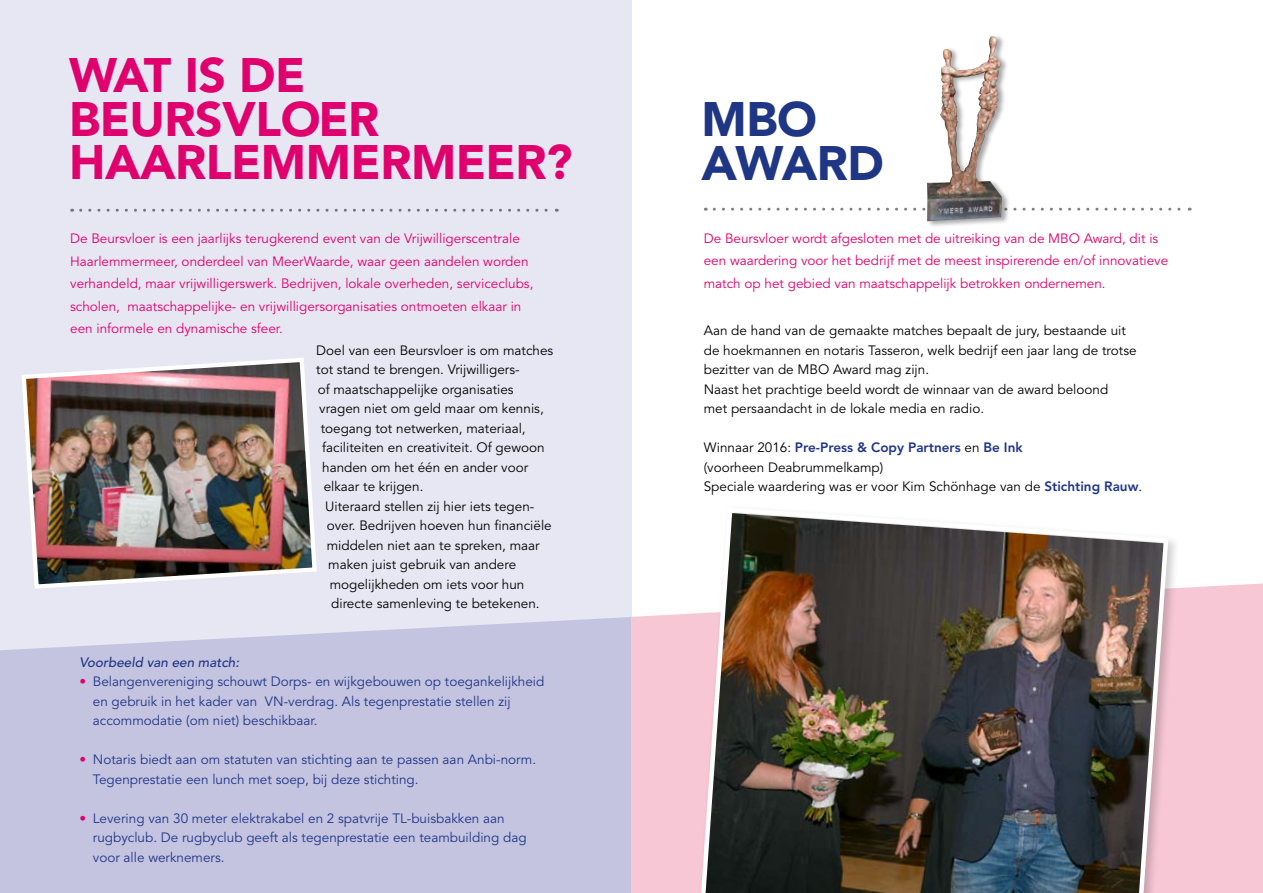
<style>
.page{position:relative;width:1263px;height:893px;background:#fff}
.page>*{position:absolute;margin:0;border:0;box-sizing:border-box;transform-origin:0 0}
.t1{font:900 48px/43.5px "Avenir LT Std";letter-spacing:-.01em;color:#e0006d}
.t2{font:900 48px/43.5px "Avenir LT Std";letter-spacing:-.01em;color:#1f3685}
.t3{font:13.5px/19.5px "Avenir LT Std";color:#000}
.t4{font:13.5px/22.5px "Avenir LT Std";color:#e0006d}
.t5{font:13.5px/19.5px "Avenir LT Std";color:#1f3685}
.t6{font:italic 500 13.5px "Avenir LT Std";color:#1f3685}
.s1{color:#e0006d}
.s2{font-weight:800;color:#1f3685}
</style>
<div class="page">
<div style="left:0;top:0;width:631px;height:893px;background:#e7e7f4"></div>
<svg style="left:81px;top:209px;width:476px;height:3px"></svg>
<svg style="left:714px;top:208px;width:476px;height:3px"></svg>
<div style="left:0;top:617px;width:631px;height:276px;background:#c4c4e1"></div>
<div style="left:631px;top:583px;width:632px;height:310px;background:#f7c7d6"></div>
<div style="left:696px;top:504px;width:484px;height:389px;background:#000;opacity:.2"></div>
<img style="left:697px;top:505px;width:474px;height:388px">
<div style="left:926px;top:34px;width:84px;height:193px;background:#000;opacity:.35"></div>
<img style="left:940px;top:36px;width:52px;height:82px">
<img style="left:22px;top:358px;width:295px;height:231px">
<h1 class="t1" style="left:69px;top:54px;width:505px">WAT IS DE<br>BEURSVLOER<br>HAARLEMMERMEER?</h1>
<p class="t4" style="left:70px;top:228px;width:465px">De Beursvloer is een jaarlijks terugkerend event van de Vrijwilligerscentrale Haarlemmermeer, onderdeel van MeerWaarde, waar geen aandelen worden verhandeld, maar vrijwilligerswerk. Bedrijven, lokale overheden, serviceclubs, scholen, maatschappelijke- en vrijwilligersorganisaties ontmoeten elkaar in een informele en dynamische sfeer.</p>
<p class="t3" style="left:316px;top:341px;width:239px">Doel van een Beursvloer is om matches</p>
<p class="t3" style="left:316px;top:360px;width:205px">tot stand te brengen. Vrijwilligers-</p>
<p class="t3" style="left:318px;top:380px;width:197px">of maatschappelijke organisaties</p>
<p class="t3" style="left:319px;top:399px;width:226px">vragen niet om geld maar om kennis,</p>
<p class="t3" style="left:321px;top:419px;width:206px">toegang tot netwerken, materiaal,</p>
<p class="t3" style="left:322px;top:438px;width:224px">faciliteiten en creativiteit. Of gewoon</p>
<p class="t3" style="left:322px;top:457px;width:208px">handen om het één en ander voor</p>
<p class="t3" style="left:324px;top:477px;width:101px">elkaar te krijgen.</p>
<p class="t3" style="left:325px;top:496px;width:211px">Uiteraard stellen zij hier iets tegen-</p>
<p class="t3" style="left:327px;top:516px;width:227px">over. Bedrijven hoeven hun financiële</p>
<p class="t3" style="left:327px;top:535px;width:215px">middelen niet aan te spreken, maar</p>
<p class="t3" style="left:328px;top:555px;width:190px">maken juist gebruik van andere</p>
<p class="t3" style="left:330px;top:574px;width:196px">mogelijkheden om iets voor hun</p>
<p class="t3" style="left:331px;top:594px;width:210px">directe samenleving te betekenen.</p>
<p class="t6" style="left:79px;top:654px;width:161px">Voorbeeld van een match:</p>
<p class="t5" style="left:93px;top:672px;width:453px;text-indent:-14px"><span class="s1">•</span> Belangenvereniging schouwt Dorps- en wijkgebouwen op toegankelijkheid en gebruik in het kader van VN-verdrag. Als tegenprestatie stellen zij accommodatie (om niet) beschikbaar.</p>
<p class="t5" style="left:93px;top:750px;width:445px;text-indent:-14px"><span class="s1">•</span> Notaris biedt aan om statuten van stichting aan te passen aan Anbi-norm.<br>Tegenprestatie een lunch met soep, bij deze stichting.</p>
<p class="t5" style="left:93px;top:808px;width:435px;text-indent:-14px"><span class="s1">•</span> Levering van 30 meter elektrakabel en 2 spatvrije TL-buisbakken aan rugbyclub. De rugbyclub geeft als tegenprestatie een teambuilding dag voor alle werknemers.</p>
<h1 class="t2" style="left:702px;top:98px;width:184px">MBO<br>AWARD</h1>
<p class="t4" style="left:704px;top:227px;width:466px">De Beursvloer wordt afgesloten met de uitreiking van de MBO Award, dit is een waardering voor het bedrijf met de meest inspirerende en/of innovatieve match op het gebied van maatschappelijk betrokken ondernemen.</p>
<p class="t3" style="left:704px;top:321px;width:434px">Aan de hand van de gemaakte matches bepaalt de jury, bestaande uit de hoekmannen en notaris Tasseron, welk bedrijf een jaar lang de trotse bezitter van de MBO Award mag zijn.<br>Naast het prachtige beeld wordt de winnaar van de award beloond<br>met persaandacht in de lokale media en radio.</p>
<p class="t3" style="left:704px;top:438px;width:440px">Winnaar 2016: <span class="s2">Pre-Press &amp; Copy Partners</span> en <span class="s2">Be Ink<br></span>(voorheen Deabrummelkamp)<br>Speciale waardering was er voor Kim Schönhage van de <span class="s2">Stichting Rauw</span>.</p>
</div>
